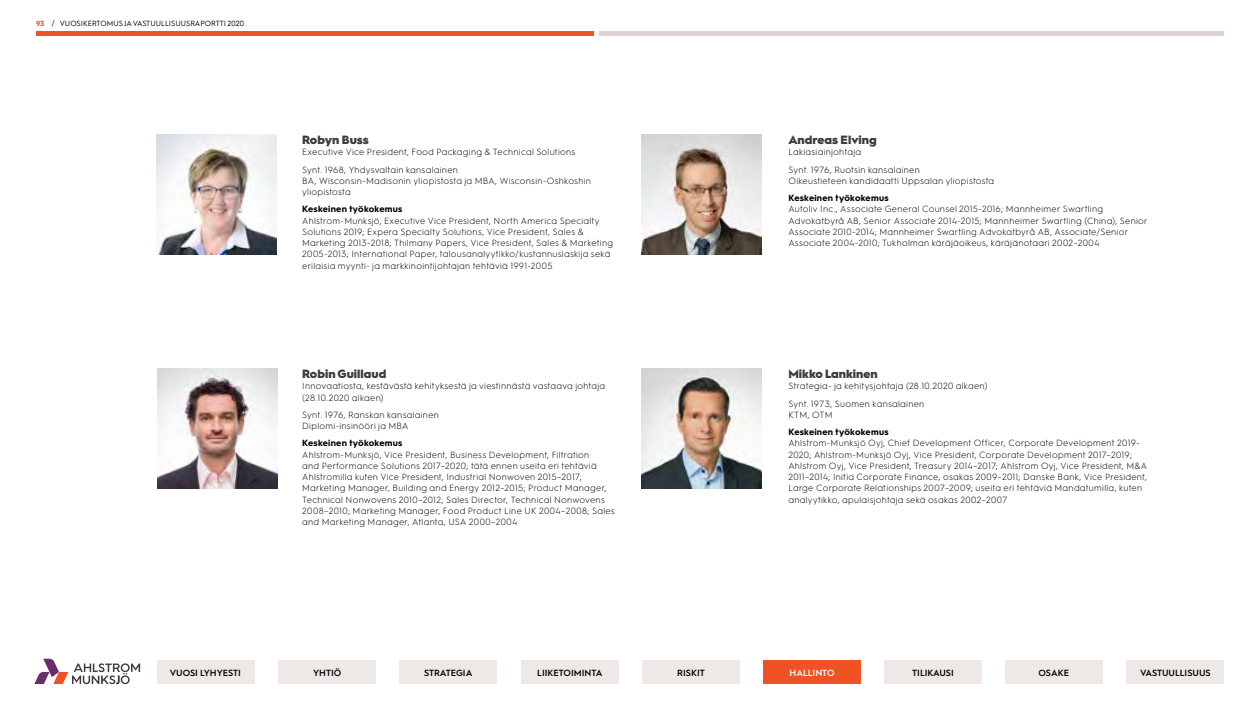
<style>
.page{position:relative;width:1260px;height:720px;background:#fff}
.page>*{position:absolute;margin:0;border:0;box-sizing:border-box;transform-origin:0 0}
.t1{font:900 12px "Hurme Geometric Sans 1";color:#3c3c3c}
.t2{font:300 9px/11.2px "Hurme Geometric Sans 1";letter-spacing:.03em;color:#000}
.t3{font:700 9px "Hurme Geometric Sans 1";letter-spacing:.025em;color:#000}
.t4{font:600 9px "Hurme Geometric Sans 1";color:#000}
.t5{font:600 9px "Hurme Geometric Sans 1";color:#fff}
.t6{font:7.5px "Hurme Geometric Sans 1";color:#000}
.s1{font-weight:700;color:#f05323}
</style>
<div class="page">
<img style="left:642px;top:369px;width:120px;height:120px">
<img style="left:157px;top:135px;width:120px;height:120px">
<img style="left:642px;top:135px;width:120px;height:120px">
<img style="left:157px;top:369px;width:120px;height:120px">
<svg style="left:34px;top:659px;width:106px;height:25px"></svg>
<div style="left:157px;top:660px;width:98px;height:24px;background:#eee9e6"></div>
<div style="left:278px;top:660px;width:98px;height:24px;background:#eee9e6"></div>
<div style="left:400px;top:660px;width:97px;height:24px;background:#eee9e6"></div>
<div style="left:521px;top:660px;width:97px;height:24px;background:#eee9e6"></div>
<div style="left:642px;top:660px;width:97px;height:24px;background:#eee9e6"></div>
<div style="left:763px;top:660px;width:98px;height:24px;background:#f05323"></div>
<div style="left:884px;top:660px;width:98px;height:24px;background:#eee9e6"></div>
<div style="left:1006px;top:660px;width:97px;height:24px;background:#eee9e6"></div>
<div style="left:1127px;top:660px;width:97px;height:24px;background:#eee9e6"></div>
<div style="left:36px;top:31px;width:558px;height:5px;background:#f05323"></div>
<div style="left:600px;top:31px;width:624px;height:5px;background:#ddd2cd"></div>
<p class="t6" style="left:36px;top:18px;width:210px"><span class="s1">93</span> / VUOSIKERTOMUS JA VASTUULLISUUSRAPORTTI 2020</p>
<h1 class="t1" style="left:302px;top:131px;width:68px">Robyn Buss</h1>
<p class="t2" style="left:302px;top:143px;width:275px;line-height:17.2px">Executive Vice President, Food Packaging &amp; Technical Solutions<br>Synt. 1968, Yhdysvaltain kansalainen</p>
<p class="t2" style="left:302px;top:174px;width:290px">BA, Wisconsin-Madisonin yliopistosta ja MBA, Wisconsin-Oshkoshin yliopistosta</p>
<p class="t3" style="left:302px;top:203px;width:102px">Keskeinen työkokemus</p>
<p class="t2" style="left:302px;top:214px;width:312px">Ahlstrom-Munksjö, Executive Vice President, North America Specialty Solutions 2019; Expera Specialty Solutions, Vice President, Sales &amp; Marketing 2013-2018; Thilmany Papers, Vice President, Sales &amp; Marketing 2005-2013; International Paper, talousanalyytikko/kustannuslaskija sekä erilaisia myynti- ja markkinointijohtajan tehtäviä 1991-2005</p>
<h1 class="t1" style="left:302px;top:365px;width:86px">Robin Guillaud</h1>
<p class="t2" style="left:302px;top:380px;width:305px">Innovaatiosta, kestävästä kehityksestä ja viestinnästä vastaava johtaja (28.10.2020 alkaen)</p>
<p class="t2" style="left:302px;top:408px;width:138px">Synt. 1976, Ranskan kansalainen<br>Diplomi-insinööri ja MBA</p>
<p class="t3" style="left:302px;top:437px;width:102px">Keskeinen työkokemus</p>
<p class="t2" style="left:302px;top:448px;width:314px">Ahlstrom-Munksjö, Vice President, Business Development, Filtration<br>and Performance Solutions 2017–2020; tätä ennen useita eri tehtäviä Ahlstromilla kuten Vice President, Industrial Nonwoven 2015–2017; Marketing Manager, Building and Energy 2012–2015; Product Manager, Technical Nonwovens 2010–2012; Sales Director, Technical Nonwovens 2008–2010; Marketing Manager, Food Product Line UK 2004–2008; Sales and Marketing Manager, Atlanta, USA 2000–2004</p>
<h1 class="t1" style="left:788px;top:131px;width:90px">Andreas Elving</h1>
<p class="t2" style="left:788px;top:143px;width:133px;line-height:17.2px">Lakiasiainjohtaja<br>Synt. 1976, Ruotsin kansalainen</p>
<p class="t2" style="left:788px;top:174px;width:207px">Oikeustieteen kandidaatti Uppsalan yliopistosta</p>
<p class="t3" style="left:788px;top:192px;width:102px">Keskeinen työkokemus</p>
<p class="t2" style="left:788px;top:203px;width:361px">Autoliv Inc., Associate General Counsel 2015-2016; Mannheimer Swartling Advokatbyrå AB, Senior Associate 2014-2015; Mannheimer Swartling (China), Senior Associate 2010-2014; Mannheimer Swartling Advokatbyrå AB, Associate/Senior Associate 2004-2010; Tukholman käräjäoikeus, käräjänotaari 2002–2004</p>
<h1 class="t1" style="left:788px;top:365px;width:91px">Mikko Lankinen</h1>
<p class="t2" style="left:788px;top:377px;width:201px;line-height:17.2px">Strategia- ja kehitysjohtaja (28.10.2020 alkaen)<br>Synt. 1973, Suomen kansalainen</p>
<p class="t2" style="left:788px;top:408px;width:46px">KTM, OTM</p>
<p class="t3" style="left:788px;top:426px;width:102px">Keskeinen työkokemus</p>
<p class="t2" style="left:788px;top:437px;width:360px">Ahlstrom-Munksjö Oyj, Chief Development Officer, Corporate Development 2019- 2020; Ahlstrom-Munksjö Oyj, Vice President, Corporate Development 2017–2019; Ahlstrom Oyj, Vice President, Treasury 2014–2017; Ahlstrom Oyj, Vice President, M&amp;A 2011–2014; Initia Corporate Finance, osakas 2009–2011; Danske Bank, Vice President, Large Corporate Relationships 2007–2009; useita eri tehtäviä Mandatumilla, kuten analyytikko, apulaisjohtaja sekä osakas 2002–2007</p>
<p class="t4" style="left:170px;top:666px;width:73px">VUOSI LYHYESTI</p>
<p class="t4" style="left:313px;top:666px;width:30px">YHTIÖ</p>
<p class="t4" style="left:424px;top:666px;width:50px">STRATEGIA</p>
<p class="t4" style="left:537px;top:666px;width:67px">LIIKETOIMINTA</p>
<p class="t4" style="left:677px;top:666px;width:29px">RISKIT</p>
<p class="t5" style="left:790px;top:666px;width:46px">HALLINTO</p>
<p class="t4" style="left:912px;top:666px;width:43px">TILIKAUSI</p>
<p class="t4" style="left:1039px;top:666px;width:32px">OSAKE</p>
<p class="t4" style="left:1140px;top:666px;width:72px">VASTUULLISUUS</p>
</div>
